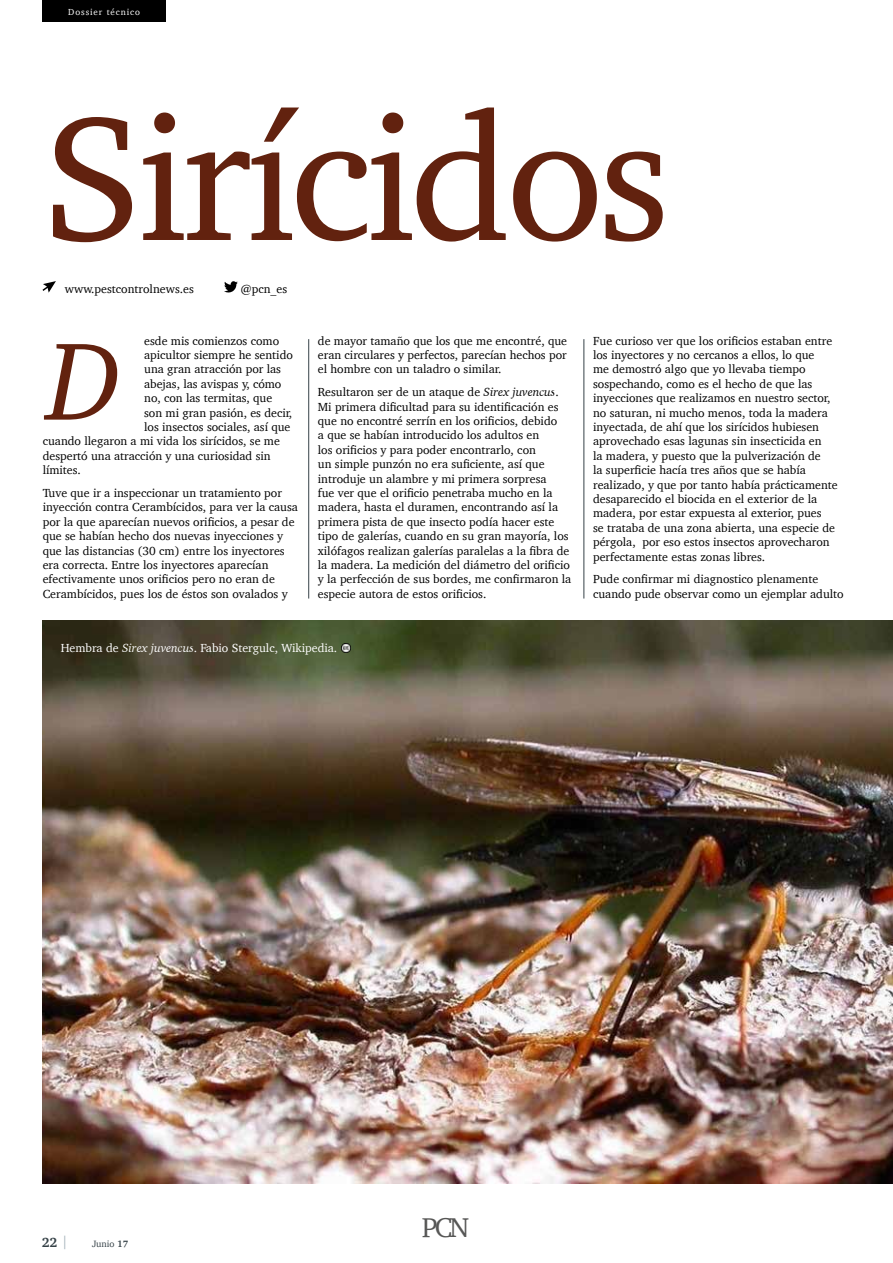
<style>
.page{position:relative;width:893px;height:1263px;background:#fff}
.page>*{position:absolute;margin:0;border:0;box-sizing:border-box;transform-origin:0 0}
.t1{font:180px "Charter";letter-spacing:-.03em;color:#62220f}
.t2{font:italic 112.5px "Charter";color:#62220f}
.t3{font:27.75px "Charter";color:#575756}
.t4{font:700 13.5px "Charter";color:#364248}
.t5{font:12px/14.4px "Charter";color:#000}
.t6{font:12px "Charter";color:#fff}
.t7{font:9.3px "Charter";color:#364248}
.t8{font:9px "Charter";letter-spacing:.1em;color:#fff}
.s1{font-style:italic}
.s2{font-weight:400;color:#a5b3bb}
.s3{font-weight:700}
</style>
<div class="page">
<hr style="left:584px;top:339px;width:1px;height:259px;background:#364248">
<hr style="left:308px;top:339px;width:1px;height:259px;background:#364248">
<svg style="left:43px;top:281px;width:13px;height:12px"></svg>
<svg style="left:224px;top:281px;width:14px;height:12px"></svg>
<img style="left:43px;top:621px;width:850px;height:563px">
<svg style="left:342px;top:644px;width:9px;height:8px"></svg>
<div style="left:43px;top:0;width:123px;height:22px;background:#000"></div>
<p class="t8" style="left:68px;top:4px;width:73px">Dossier técnico</p>
<h1 class="t1" style="left:42px;top:23px;width:629px">Sirícidos</h1>
<p class="t5" style="left:65px;top:281px;width:130px">www.pestcontrolnews.es</p>
<p class="t5" style="left:241px;top:281px;width:48px">@pcn_es</p>
<p class="t5" style="left:144px;top:333px;width:136px">esde mis comienzos como</p>
<p class="t5" style="left:144px;top:347px;width:150px">apicultor siempre he sentido</p>
<p class="t5" style="left:144px;top:362px;width:138px">una gran atracción por las</p>
<p class="t5" style="left:144px;top:376px;width:139px">abejas, las avispas y, cómo</p>
<p class="t5" style="left:144px;top:391px;width:130px">no, con las termitas, que</p>
<p class="t5" style="left:144px;top:405px;width:150px">son mi gran pasión, es decir,</p>
<p class="t5" style="left:144px;top:419px;width:148px">los insectos sociales, así que</p>
<p class="t5" style="left:43px;top:434px;width:239px">cuando llegaron a mi vida los sirícidos, se me</p>
<p class="t5" style="left:43px;top:448px;width:229px">despertó una atracción y una curiosidad sin</p>
<p class="t5" style="left:43px;top:463px;width:40px">límites.</p>
<p class="t5" style="left:43px;top:486px;width:257px">Tuve que ir a inspeccionar un tratamiento por inyección contra Cerambícidos, para ver la causa por la que aparecían nuevos orificios, a pesar de que se habían hecho dos nuevas inyecciones y que las distancias (30 cm) entre los inyectores era correcta. Entre los inyectores aparecían efectivamente unos orificios pero no eran de Cerambícidos, pues los de éstos son ovalados y</p>
<h2 class="t2" style="left:47px;top:287px;width:77px">D</h2>
<p class="t5" style="left:318px;top:333px;width:251px;text-align:justify">de mayor tamaño que los que me encontré, que eran circulares y perfectos, parecían hechos por el hombre con un taladro o similar.</p>
<p class="t5" style="left:318px;top:385px;width:255px">Resultaron ser de un ataque de <span class="s1">Sirex juvencus</span>.<br>Mi primera dificultad para su identificación es que no encontré serrín en los orificios, debido<br>a que se habían introducido los adultos en<br>los orificios y para poder encontrarlo, con<br>un simple punzón no era suficiente, así que introduje un alambre y mi primera sorpresa<br>fue ver que el orificio penetraba mucho en la madera, hasta el duramen, encontrando así la primera pista de que insecto podía hacer este tipo de galerías, cuando en su gran mayoría, los xilófagos realizan galerías paralelas a la fibra de la madera. La medición del diámetro del orificio y la perfección de sus bordes, me confirmaron la especie autora de estos orificios.</p>
<p class="t6" style="left:61px;top:637px;width:278px">Hembra de <span class="s1">Sirex juvencus</span>. Fabio Stergulc, Wikipedia.</p>
<p class="t5" style="left:593px;top:333px;width:246px">Fue curioso ver que los orificios estaban entre los inyectores y no cercanos a ellos, lo que<br>me demostró algo que yo llevaba tiempo sospechando, como es el hecho de que las inyecciones que realizamos en nuestro sector, no saturan, ni mucho menos, toda la madera inyectada, de ahí que los sirícidos hubiesen aprovechado esas lagunas sin insecticida en<br>la madera, y puesto que la pulverización de<br>la superficie hacía tres años que se había realizado, y que por tanto había prácticamente desaparecido el biocida en el exterior de la madera, por estar expuesta al exterior, pues<br>se trataba de una zona abierta, una especie de pérgola, por eso estos insectos aprovecharon perfectamente estas zonas libres.</p>
<p class="t5" style="left:593px;top:572px;width:252px">Pude confirmar mi diagnostico plenamente cuando pude observar como un ejemplar adulto</p>
<p class="t4" style="left:42px;top:1231px;width:28px">22 <span class="s2">|</span></p>
<p class="t7" style="left:92px;top:1236px;width:38px">Junio <span class="s3">17</span></p>
<h3 class="t3" style="left:422px;top:1203px;width:49px">PCN</h3>
</div>
